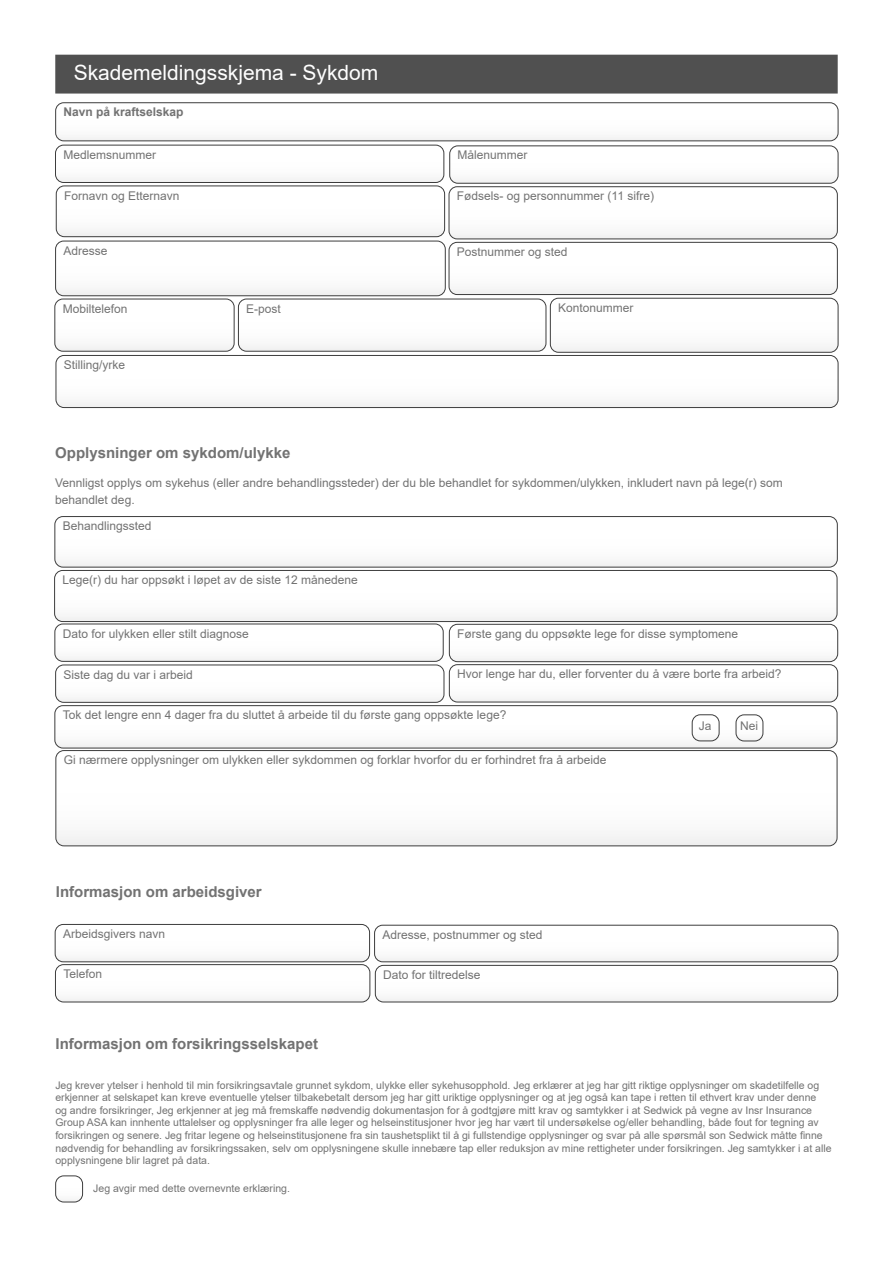
<style>
.page{position:relative;width:893px;height:1263px;background:#fff}
.page>*{position:absolute;margin:0;border:0;box-sizing:border-box;transform-origin:0 0}
.t1{font:21px "Arial";color:#fff}
.t2{font:700 15px "Arial";color:#727272}
.t3{font:12px/16.5px "Arial";color:#727272}
.t4{font:700 12px "Arial";color:#727272}
.t5{font:10.5px/12.6px "Arial";color:#727272}
</style>
<div class="page">
<div style="left:56px;top:55px;width:781px;height:38px;background:#505050"></div>
<div style="left:55px;top:55px;width:783px;height:39px;border:2px solid #505050"></div>
<div style="left:55px;top:102px;width:783px;height:39px;border:1px solid #3d3d3d;border-radius:8px"></div>
<svg style="left:55px;top:103px;width:783px;height:304px"></svg>
<div style="left:449px;top:145px;width:389px;height:39px;border:1px solid #3d3d3d;border-radius:8px"></div>
<svg style="left:55px;top:516px;width:783px;height:232px"></svg>
<div style="left:736px;top:714px;width:27px;height:27px;border:1px solid #3d3d3d;border-radius:8px"></div>
<svg style="left:57px;top:750px;width:780px;height:96px"></svg>
<div style="left:55px;top:750px;width:782px;height:96px;border:1px solid #3d3d3d;border-radius:8px"></div>
<svg style="left:55px;top:924px;width:783px;height:78px"></svg>
<div style="left:375px;top:965px;width:463px;height:37px;border:1px solid #3d3d3d;border-radius:8px"></div>
<svg style="left:57px;top:1177px;width:26px;height:25px"></svg>
<div style="left:55px;top:1175px;width:28px;height:27px;border:1px solid #3d3d3d;border-radius:8px"></div>
<h1 class="t1" style="left:74px;top:58px;width:306px">Skademeldingsskjema - Sykdom</h1>
<p class="t4" style="left:64px;top:104px;width:122px">Navn på kraftselskap</p>
<p class="t3" style="left:63px;top:146px;width:94px">Medlemsnummer</p>
<p class="t3" style="left:458px;top:147px;width:72px">Målenummer</p>
<p class="t3" style="left:64px;top:187px;width:117px">Fornavn og Etternavn</p>
<p class="t3" style="left:457px;top:188px;width:199px">Fødsels- og personnummer (11 sifre)</p>
<p class="t3" style="left:63px;top:242px;width:46px">Adresse</p>
<p class="t3" style="left:457px;top:243px;width:112px">Postnummer og sted</p>
<p class="t3" style="left:63px;top:300px;width:66px">Mobiltelefon</p>
<p class="t3" style="left:246px;top:300px;width:36px">E-post</p>
<p class="t3" style="left:558px;top:299px;width:77px">Kontonummer</p>
<p class="t3" style="left:64px;top:356px;width:63px">Stilling/yrke</p>
<h2 class="t2" style="left:55px;top:442px;width:237px">Opplysninger om sykdom/ulykke</h2>
<p class="t3" style="left:55px;top:474px;width:729px">Vennligst opplys om sykehus (eller andre behandlingssteder) der du ble behandlet for sykdommen/ulykken, inkludert navn på lege(r) som behandlet deg.</p>
<p class="t3" style="left:63px;top:518px;width:90px">Behandlingssted</p>
<p class="t3" style="left:62px;top:571px;width:297px">Lege(r) du har oppsøkt i løpet av de siste 12 månedene</p>
<p class="t3" style="left:63px;top:625px;width:188px">Dato for ulykken eller stilt diagnose</p>
<p class="t3" style="left:63px;top:666px;width:131px">Siste dag du var i arbeid</p>
<p class="t3" style="left:457px;top:625px;width:282px">Første gang du oppsøkte lege for disse symptomene</p>
<p class="t3" style="left:457px;top:666px;width:326px">Hvor lenge har du, eller forventer du å være borte fra arbeid?</p>
<p class="t3" style="left:63px;top:707px;width:445px">Tok det lengre enn 4 dager fra du sluttet å arbeide til du første gang oppsøkte lege?</p>
<p class="t3" style="left:699px;top:717px;width:14px">Ja</p>
<p class="t3" style="left:740px;top:717px;width:19px">Nei</p>
<p class="t3" style="left:64px;top:752px;width:544px">Gi nærmere opplysninger om ulykken eller sykdommen og forklar hvorfor du er forhindret fra å arbeide</p>
<h2 class="t2" style="left:56px;top:881px;width:207px">Informasjon om arbeidsgiver</h2>
<p class="t3" style="left:63px;top:925px;width:104px">Arbeidsgivers navn</p>
<p class="t3" style="left:382px;top:926px;width:162px">Adresse, postnummer og sted</p>
<p class="t3" style="left:63px;top:966px;width:40px">Telefon</p>
<p class="t3" style="left:383px;top:966px;width:99px">Dato for tiltredelse</p>
<h2 class="t2" style="left:56px;top:1033px;width:264px">Informasjon om forsikringsselskapet</h2>
<p class="t5" style="left:55px;top:1078px;width:778px">Jeg krever ytelser i henhold til min forsikringsavtale grunnet sykdom, ulykke eller sykehusopphold. Jeg erklærer at jeg har gitt riktige opplysninger om skadetilfelle og erkjenner at selskapet kan kreve eventuelle ytelser tilbakebetalt dersom jeg har gitt uriktige opplysninger og at jeg også kan tape i retten til ethvert krav under denne<br>og andre forsikringer, Jeg erkjenner at jeg må fremskaffe nødvendig dokumentasjon for å godtgjøre mitt krav og samtykker i at Sedwick på vegne av Insr Insurance Group ASA kan innhente uttalelser og opplysninger fra alle leger og helseinstitusjoner hvor jeg har vært til undersøkelse og/eller behandling, både fout for tegning av forsikringen og senere. Jeg fritar legene og helseinstitusjonene fra sin taushetsplikt til å gi fullstendige opplysninger og svar på alle spørsmål son Sedwick måtte finne nødvendig for behandling av forsikringssaken, selv om opplysningene skulle innebære tap eller reduksjon av mine rettigheter under forsikringen. Jeg samtykker i at alle opplysningene blir lagret på data.</p>
<p class="t5" style="left:93px;top:1182px;width:198px">Jeg avgir med dette overnevnte erklæring.</p>
</div>
